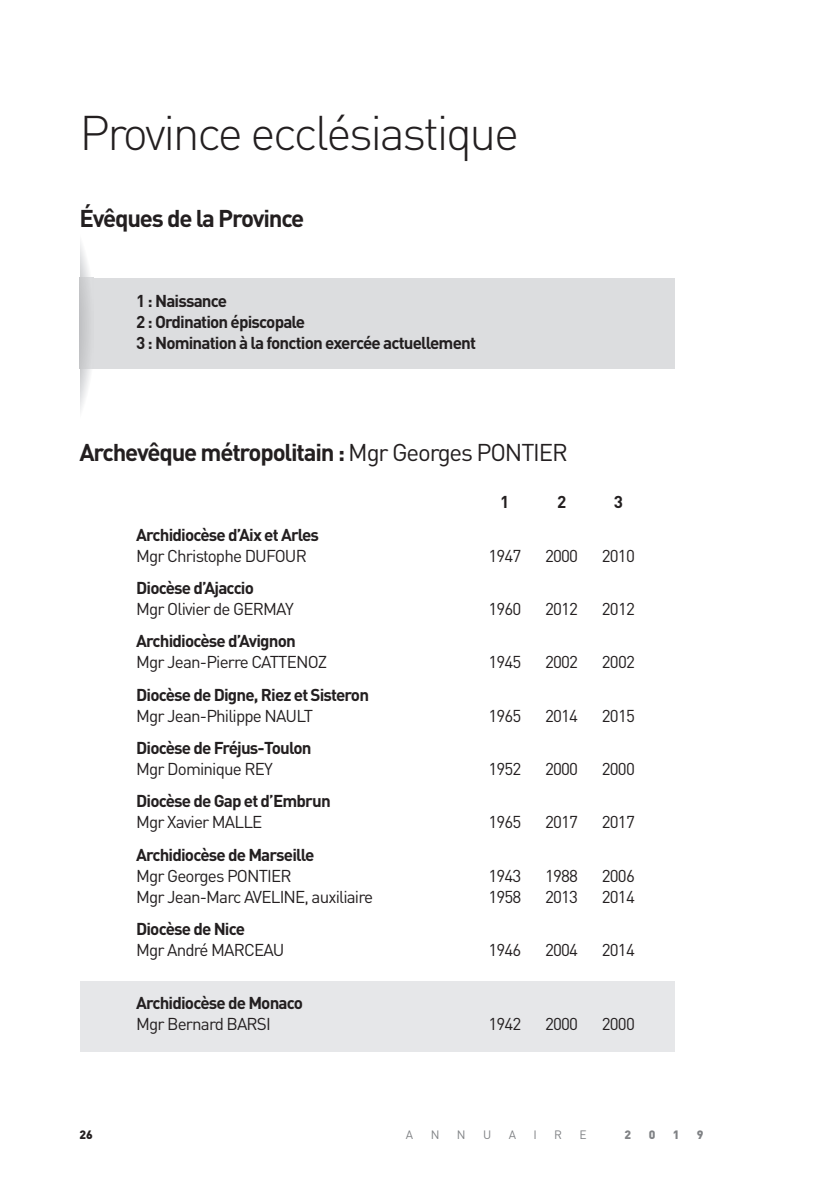
<style>
.page{position:relative;width:817px;height:1191px;background:#fff}
.page>*{position:absolute;margin:0;border:0;box-sizing:border-box;transform-origin:0 0}
.t1{font:300 48px "DIN";letter-spacing:-.05em;color:#231f20}
.t2{font:700 24px "DIN";letter-spacing:-.05em;color:#231f20}
.t3{font:17px "DIN";letter-spacing:-.05em;color:#231f20}
.t4{font:700 17px/21px "DIN";letter-spacing:-.05em;color:#231f20}
.t5{font:12px "DIN";color:#808285}
.t6{font:900 12px "DIN";color:#808285}
.t7{font:900 12px "DIN";color:#231f20}
.s1{font-weight:400}
</style>
<div class="page">
<div style="left:79px;top:981px;width:596px;height:71px;background:#e6e7e9"></div>
<svg style="left:79px;top:242px;width:15px;height:170px"></svg>
<div style="left:94px;top:278px;width:581px;height:91px;background:#dcdddf"></div>
<img style="left:79px;top:278px;width:15px;height:91px">
<h1 class="t1" style="left:79px;top:105px;width:441px">Province ecclésiastique</h1>
<h2 class="t2" style="left:79px;top:205px;width:226px">Évêques de la Province</h2>
<p class="t4" style="left:136px;top:291px;width:341px">1 : Naissance<br>2 : Ordination épiscopale<br>3 : Nomination à la fonction exercée actuellement</p>
<h2 class="t2" style="left:79px;top:438px;width:490px">Archevêque métropolitain : <span class="s1">Mgr Georges PONTIER</span></h2>
<p class="t4" style="left:500px;top:492px;width:11px">1</p>
<p class="t4" style="left:557px;top:492px;width:11px">2</p>
<p class="t4" style="left:613px;top:492px;width:11px">3</p>
<p class="t4" style="left:136px;top:524px;width:184px">Archidiocèse d’Aix et Arles</p>
<p class="t3" style="left:136px;top:546px;width:172px">Mgr Christophe DUFOUR</p>
<p class="t3" style="left:488px;top:546px;width:34px">1947</p>
<p class="t3" style="left:545px;top:546px;width:34px">2000</p>
<p class="t3" style="left:601px;top:546px;width:34px">2010</p>
<p class="t4" style="left:136px;top:577px;width:119px">Diocèse d’Ajaccio</p>
<p class="t3" style="left:136px;top:599px;width:159px">Mgr Olivier de GERMAY</p>
<p class="t3" style="left:488px;top:599px;width:34px">1960</p>
<p class="t3" style="left:545px;top:599px;width:34px">2012</p>
<p class="t3" style="left:601px;top:599px;width:34px">2012</p>
<p class="t4" style="left:136px;top:631px;width:161px">Archidiocèse d’Avignon</p>
<p class="t3" style="left:136px;top:652px;width:193px">Mgr Jean-Pierre CATTENOZ</p>
<p class="t3" style="left:488px;top:652px;width:34px">1945</p>
<p class="t3" style="left:545px;top:652px;width:34px">2002</p>
<p class="t3" style="left:602px;top:652px;width:34px">2002</p>
<p class="t4" style="left:136px;top:684px;width:234px">Diocèse de Digne, Riez et Sisteron</p>
<p class="t3" style="left:136px;top:706px;width:178px">Mgr Jean-Philippe NAULT</p>
<p class="t3" style="left:488px;top:706px;width:34px">1965</p>
<p class="t3" style="left:545px;top:706px;width:34px">2014</p>
<p class="t3" style="left:601px;top:706px;width:34px">2015</p>
<p class="t4" style="left:136px;top:737px;width:177px">Diocèse de Fréjus-Toulon</p>
<p class="t3" style="left:136px;top:759px;width:138px">Mgr Dominique REY</p>
<p class="t3" style="left:488px;top:759px;width:34px">1952</p>
<p class="t3" style="left:545px;top:759px;width:34px">2000</p>
<p class="t3" style="left:601px;top:759px;width:34px">2000</p>
<p class="t4" style="left:136px;top:791px;width:196px">Diocèse de Gap et d’Embrun</p>
<p class="t3" style="left:136px;top:812px;width:128px">Mgr Xavier MALLE</p>
<p class="t3" style="left:488px;top:812px;width:34px">1965</p>
<p class="t3" style="left:545px;top:812px;width:34px">2017</p>
<p class="t3" style="left:601px;top:812px;width:34px">2017</p>
<p class="t4" style="left:136px;top:844px;width:180px">Archidiocèse de Marseille</p>
<p class="t3" style="left:136px;top:866px;width:157px">Mgr Georges PONTIER</p>
<p class="t3" style="left:488px;top:866px;width:34px">1943</p>
<p class="t3" style="left:545px;top:866px;width:34px">1988</p>
<p class="t3" style="left:601px;top:866px;width:34px">2006</p>
<p class="t3" style="left:136px;top:887px;width:238px">Mgr Jean-Marc AVELINE, auxiliaire</p>
<p class="t3" style="left:488px;top:887px;width:34px">1958</p>
<p class="t3" style="left:545px;top:887px;width:34px">2013</p>
<p class="t3" style="left:601px;top:887px;width:34px">2014</p>
<p class="t4" style="left:136px;top:918px;width:110px">Diocèse de Nice</p>
<p class="t3" style="left:136px;top:940px;width:150px">Mgr André MARCEAU</p>
<p class="t3" style="left:488px;top:940px;width:34px">1946</p>
<p class="t3" style="left:545px;top:940px;width:34px">2004</p>
<p class="t3" style="left:601px;top:940px;width:34px">2014</p>
<p class="t4" style="left:136px;top:993px;width:168px">Archidiocèse de Monaco</p>
<p class="t3" style="left:136px;top:1014px;width:136px">Mgr Bernard BARSI</p>
<p class="t3" style="left:488px;top:1014px;width:34px">1942</p>
<p class="t3" style="left:545px;top:1014px;width:34px">2000</p>
<p class="t3" style="left:601px;top:1014px;width:34px">2000</p>
<p class="t7" style="left:79px;top:1127px;width:15px">26</p>
<p class="t5" style="left:406px;top:1127px;width:9px">A</p>
<p class="t5" style="left:430px;top:1127px;width:10px">N</p>
<p class="t5" style="left:457px;top:1127px;width:10px">N</p>
<p class="t5" style="left:483px;top:1127px;width:10px">U</p>
<p class="t5" style="left:508px;top:1127px;width:9px">A</p>
<p class="t5" style="left:533px;top:1127px;width:5px">I</p>
<p class="t5" style="left:554px;top:1127px;width:9px">R</p>
<p class="t5" style="left:579px;top:1127px;width:9px">E</p>
<p class="t6" style="left:624px;top:1127px;width:8px">2</p>
<p class="t6" style="left:648px;top:1127px;width:8px">0</p>
<p class="t6" style="left:672px;top:1127px;width:8px">1</p>
<p class="t6" style="left:696px;top:1127px;width:8px">9</p>
</div>
